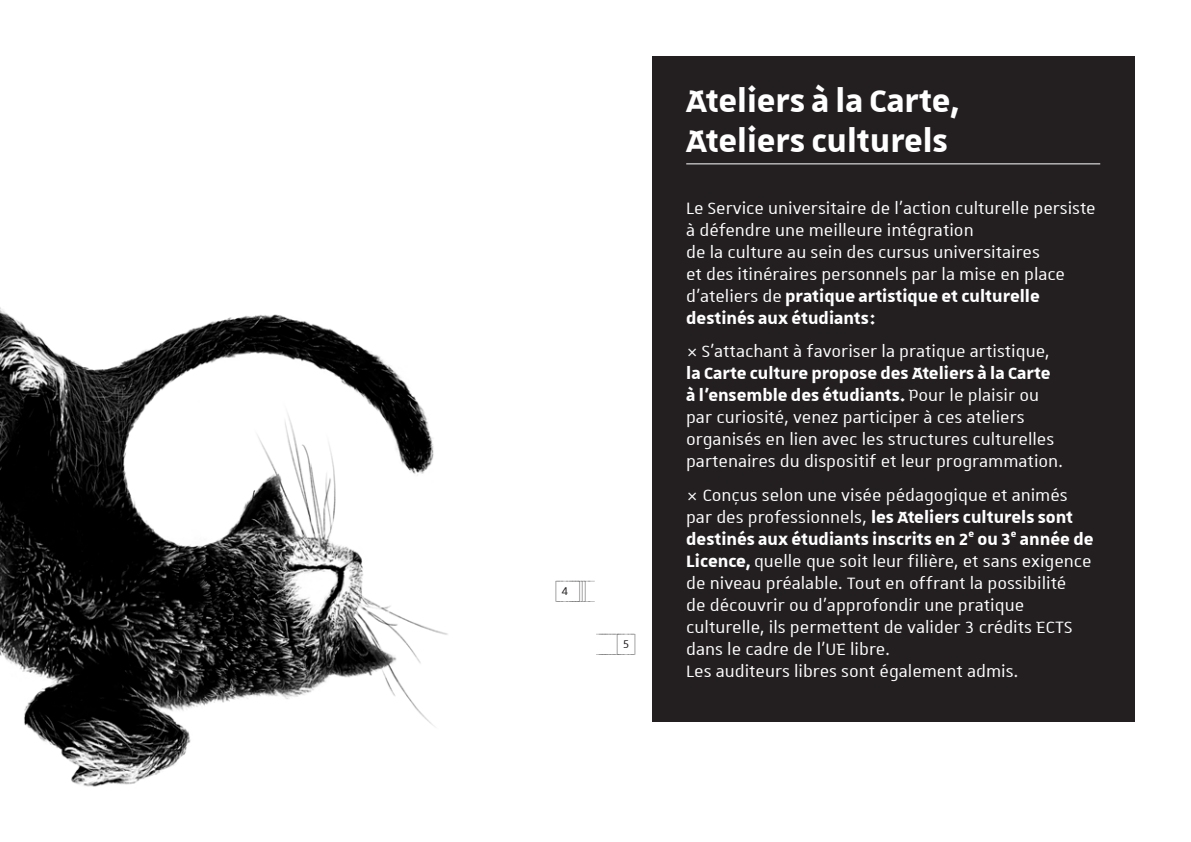
<style>
.page{position:relative;width:1191px;height:842px;background:#fff}
.page>*{position:absolute;margin:0;border:0;box-sizing:border-box;transform-origin:0 0}
.titre{font:700 42px/40px "Unistra D";color:#fff}
.intro{font:22px/22px "Unistra D";color:#fff}
.t1{font:15px "Unistra Encadre";color:#231f20}
.s1{font-weight:700}
</style>
<div class="page">
<img style="left:0;top:307px;width:448px;height:480px">
<div style="left:652px;top:57px;width:482px;height:665px;background:#231f20"></div>
<hr style="left:686px;top:164px;width:414px;height:1px;background:#fff">
<p class="t1" style="left:556px;top:581px;width:39px">(_4___)))_ _</p>
<p class="t1" style="left:598px;top:633px;width:39px">______(_5_)</p>
<p class="titre" style="left:686px;top:80px;width:275px">Ateliers à la Carte,<br>Ateliers culturels</p>
<p class="intro" style="left:686px;top:196px;width:411px">Le Service universitaire de l’action culturelle persiste à défendre une meilleure intégration<br>de la culture au sein des cursus universitaires<br>et des itinéraires personnels par la mise en place d’ateliers de <span class="s1">pratique artistique et culturelle destinés aux étudiants:</span></p>
<p class="intro" style="left:686px;top:340px;width:378px;text-indent:16px">S’attachant à favoriser la pratique artistique, <span class="s1">la Carte culture propose des Ateliers à la Carte à l’ensemble des étudiants.</span> Pour le plaisir ou par curiosité, venez participer à ces ateliers organisés en lien avec les structures culturelles partenaires du dispositif et leur programmation.</p>
<p class="intro" style="left:686px;top:483px;width:409px;text-indent:16px">Conçus selon une visée pédagogique et animés par des professionnels, <span class="s1">les Ateliers culturels sont destinés aux étudiants inscrits en 2</span><sup>e</sup> <span class="s1">ou 3</span><sup>e</sup> <span class="s1">année de Licence,</span> quelle que soit leur filière, et sans exigence de niveau préalable. Tout en offrant la possibilité<br>de découvrir ou d’approfondir une pratique culturelle, ils permettent de valider 3 crédits ECTS dans le cadre de l’UE libre.<br>Les auditeurs libres sont également admis.</p>
</div>
